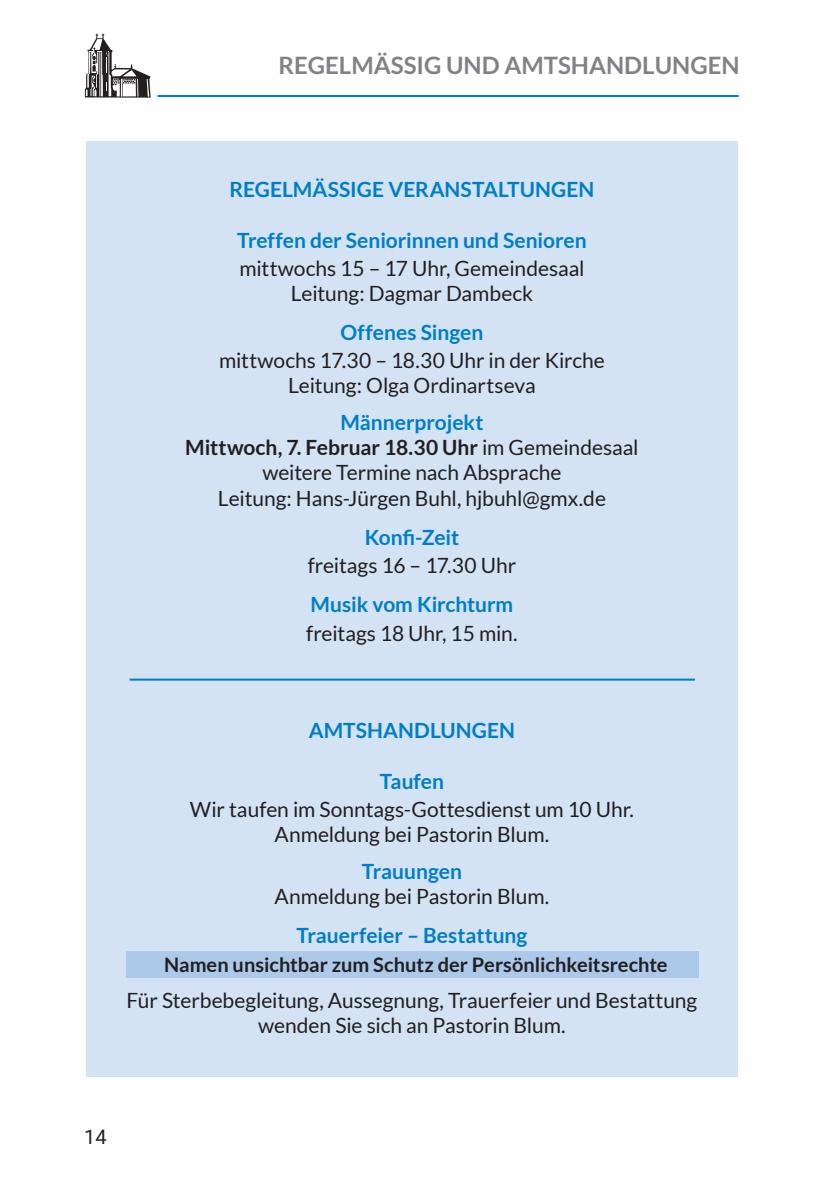
<style>
.page{position:relative;width:840px;height:1191px;background:#fff}
.page>*{position:absolute;margin:0;border:0;box-sizing:border-box;transform-origin:0 0}
.Titel_20p{font:700 24px "Lato";color:#808285}
.Fließtext{font:21px/25.2px "Lato";letter-spacing:-.005em;color:#231f20;text-align:center}
.Fließtext_fett{font:700 21px "Lato";color:#007ec5}
.Fließtext-2{font:700 21px "Lato";color:#007ec5}
.Fließtext_fett-2{font:21px/25.2px "Lato";letter-spacing:-.005em;color:#231f20;text-align:center}
.Fließtext-3{font:700 20px "Lato";color:#231f20}
.t1{font:20px "Roboto";color:#231f20}
.s1{font-weight:700}
.s2{font-weight:700;color:#007ec5}
</style>
<div class="page">
<hr style="left:157px;top:95px;width:581px;height:2px;background:#007ec5">
<svg style="left:85px;top:34px;width:66px;height:64px"></svg>
<div style="left:86px;top:141px;width:651px;height:936px;background:#d4e3f4"></div>
<hr style="left:129px;top:678px;width:565px;height:2px;background:#007ec5">
<div style="left:126px;top:951px;width:572px;height:26px;background:#acc9e9"></div>
<p class="Titel_20p" style="left:278px;top:52px;width:462px">REGELMÄSSIG UND AMTSHANDLUNGEN</p>
<p class="Fließtext-2" style="left:229px;top:177px;width:366px">REGELMÄSSIGE VERANSTALTUNGEN</p>
<p class="Fließtext-2" style="left:237px;top:228px;width:351px">Treffen der Seniorinnen und Senioren</p>
<p class="Fließtext" style="left:239px;top:255px;width:346px">mittwochs 15 – 17 Uhr, Gemeindesaal<br>Leitung: Dagmar Dambeck</p>
<p class="Fließtext_fett" style="left:340px;top:320px;width:144px">Offenes Singen</p>
<p class="Fließtext" style="left:219px;top:348px;width:387px">mittwochs 17.30 – 18.30 Uhr in der Kirche<br>Leitung: Olga Ordinartseva</p>
<p class="Fließtext-2" style="left:340px;top:410px;width:145px">Männerprojekt</p>
<p class="Fließtext" style="left:185px;top:435px;width:454px"><span class="s1">Mittwoch, 7. Februar 18.30 Uhr</span> im Gemeindesaal weitere Termine nach Absprache<br>Leitung: Hans-Jürgen Buhl, hjbuhl@gmx.de</p>
<p class="Fließtext_fett" style="left:364px;top:525px;width:96px">Konfi-Zeit</p>
<p class="Fließtext" style="left:307px;top:553px;width:210px">freitags 16 – 17.30 Uhr</p>
<p class="Fließtext_fett" style="left:310px;top:593px;width:204px">Musik vom Kirchturm</p>
<p class="Fließtext" style="left:306px;top:620px;width:213px">freitags 18 Uhr, 15 min.</p>
<p class="Fließtext_fett" style="left:308px;top:719px;width:208px">AMTSHANDLUNGEN</p>
<p class="Fließtext_fett" style="left:379px;top:769px;width:66px">Taufen</p>
<p class="Fließtext" style="left:190px;top:796px;width:445px">Wir taufen im Sonntags-Gottesdienst um 10 Uhr.<br>Anmeldung bei Pastorin Blum.</p>
<p class="Fließtext_fett-2" style="left:274px;top:858px;width:276px"><span class="s2">Trauungen<br></span>Anmeldung bei Pastorin Blum.</p>
<p class="Fließtext_fett" style="left:296px;top:923px;width:232px">Trauerfeier – Bestattung</p>
<p class="Fließtext" style="left:251px;top:951px;width:323px">Helga Heeser, geb. Stirnat, 91 Jahre</p>
<p class="Fließtext" style="left:127px;top:987px;width:572px">Für Sterbebegleitung, Aussegnung, Trauerfeier und Bestattung wenden Sie sich an Pastorin Blum.</p>
<p class="Fließtext-3" style="left:164px;top:953px;width:505px">Namen unsichtbar zum Schutz der Persönlichkeitsrechte</p>
<p class="t1" style="left:84px;top:1122px;width:24px">14</p>
</div>
